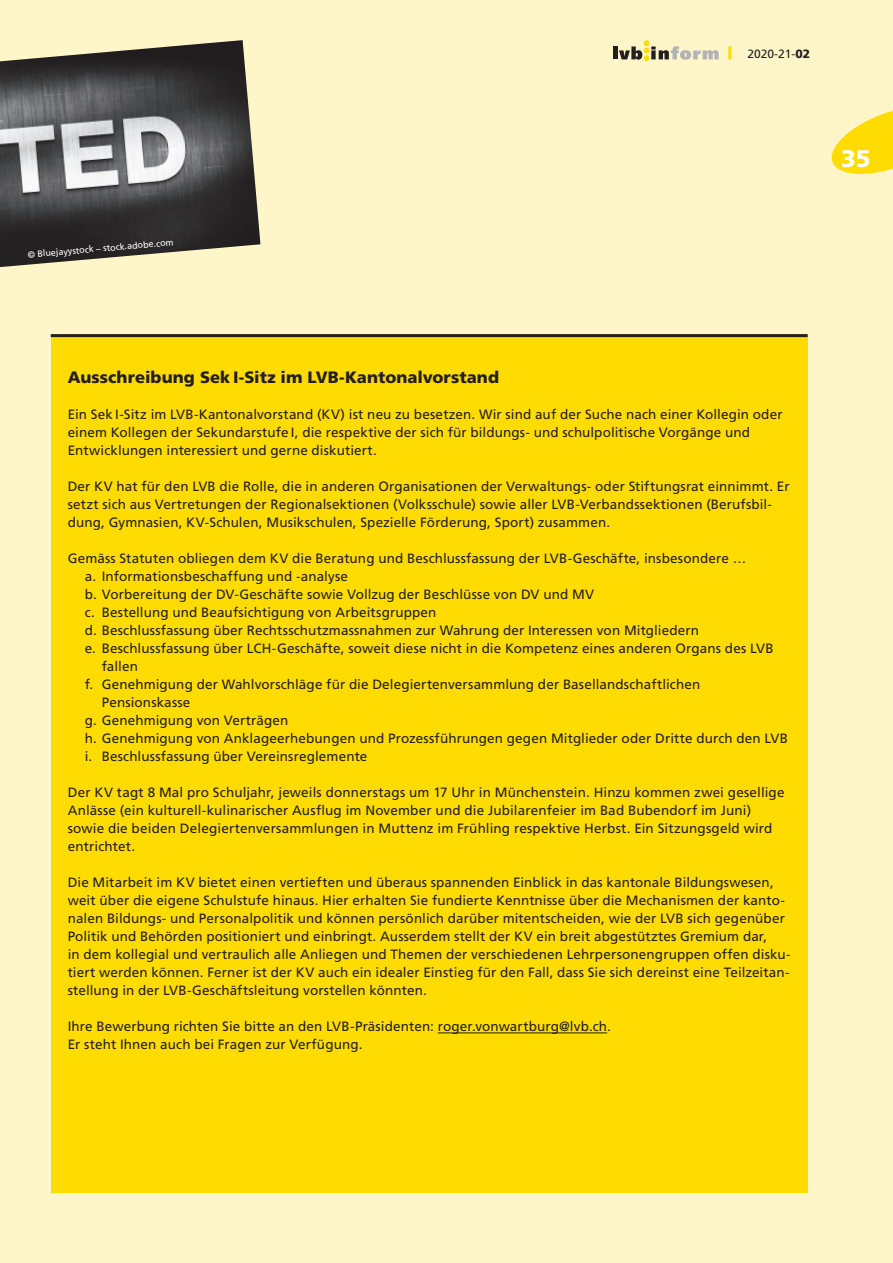
<style>
.page{position:relative;width:893px;height:1263px;background:#fef5c9}
.page>*{position:absolute;margin:0;border:0;box-sizing:border-box;transform-origin:0 0}
.t1{font:900 24px "Frutiger LT Std";color:#fff}
.t2{font:900 16.5px "Frutiger LT Std";letter-spacing:.005em;color:#231f20}
.t3{font:13.5px/18px "Frutiger LT Std";letter-spacing:.01em;color:#231f20}
.t4{font:12px "Frutiger LT Std";color:#231f20}
.t5{font:9px "Frutiger LT Std";color:#fff}
.s1{font-weight:900}
</style>
<div class="page">
<div style="left:51px;top:337px;width:757px;height:856px;background:#ffdc01"></div>
<hr style="left:438px;top:1032px;width:169px;height:1px;background:#231f20">
<hr style="left:51px;top:334px;width:757px;height:3px;background:#231f20">
<svg style="left:831px;top:110px;width:62px;height:64px"></svg>
<hr style="left:613px;top:47px;width:4px;height:12px;background:#231f20">
<svg style="left:619px;top:40px;width:100px;height:21px"></svg>
<hr style="left:728px;top:46px;width:3px;height:14px;background:#ffdc01">
<img style="left:0;top:40px;width:260px;height:227px">
<p class="t5" style="left:27px;top:249px;width:148px;rotate:-5deg">© Bluejayystock – stock.adobe.com</p>
<p class="t4" style="left:747px;top:47px;width:64px">2020-21-<span class="s1">02</span></p>
<h1 class="t1" style="left:841px;top:144px;width:31px">35</h1>
<p class="t2" style="left:68px;top:367px;width:433px">Ausschreibung Sek I-Sitz im LVB-Kantonalvorstand</p>
<p class="t3" style="left:68px;top:405px;width:716px">Ein Sek I-Sitz im LVB-Kantonalvorstand (KV) ist neu zu besetzen. Wir sind auf der Suche nach einer Kollegin oder einem Kollegen der Sekundarstufe I, die respektive der sich für bildungs- und schulpolitische Vorgänge und<br>Entwicklungen interessiert und gerne diskutiert.</p>
<p class="t3" style="left:68px;top:477px;width:723px">Der KV hat für den LVB die Rolle, die in anderen Organisationen der Verwaltungs- oder Stiftungsrat einnimmt. Er setzt sich aus Vertretungen der Regionalsektionen (Volksschule) sowie aller LVB-Verbandssektionen (Berufsbil&shy;dung, Gymnasien, KV-Schulen, Musikschulen, Spezielle Förderung, Sport) zusammen.</p>
<p class="t3" style="left:68px;top:549px;width:680px">Gemäss Statuten obliegen dem KV die Beratung und Beschlussfassung der LVB-Geschäfte, insbesondere …</p>
<p class="t3" style="left:85px;top:567px;width:265px">a. Informationsbeschaffung und -analyse</p>
<p class="t3" style="left:85px;top:585px;width:511px">b. Vorbereitung der DV-Geschäfte sowie Vollzug der Beschlüsse von DV und MV</p>
<p class="t3" style="left:85px;top:603px;width:353px">c. Bestellung und Beaufsichtigung von Arbeitsgruppen</p>
<p class="t3" style="left:85px;top:621px;width:616px">d. Beschlussfassung über Rechtsschutzmassnahmen zur Wahrung der Interessen von Mitgliedern</p>
<p class="t3" style="left:85px;top:639px;width:690px">e. Beschlussfassung über LCH-Geschäfte, soweit diese nicht in die Kompetenz eines anderen Organs des LVB</p>
<p class="t3" style="left:102px;top:657px;width:38px">fallen</p>
<p class="t3" style="left:85px;top:675px;width:617px">f. Genehmigung der Wahlvorschläge für die Delegiertenversammlung der Basellandschaftlichen</p>
<p class="t3" style="left:102px;top:693px;width:90px">Pensionskasse</p>
<p class="t3" style="left:85px;top:711px;width:205px">g. Genehmigung von Verträgen</p>
<p class="t3" style="left:85px;top:729px;width:705px">h. Genehmigung von Anklageerhebungen und Prozessführungen gegen Mitglieder oder Dritte durch den LVB</p>
<p class="t3" style="left:85px;top:747px;width:284px">i. Beschlussfassung über Vereinsreglemente</p>
<p class="t3" style="left:68px;top:783px;width:718px">Der KV tagt 8 Mal pro Schuljahr, jeweils donnerstags um 17 Uhr in Münchenstein. Hinzu kommen zwei gesellige Anlässe (ein kulturell-kulinarischer Ausflug im November und die Jubilarenfeier im Bad Bubendorf im Juni) sowie die beiden Delegiertenversammlungen in Muttenz im Frühling respektive Herbst. Ein Sitzungsgeld wird entrichtet.</p>
<p class="t3" style="left:68px;top:873px;width:724px">Die Mitarbeit im KV bietet einen vertieften und überaus spannenden Einblick in das kantonale Bildungswesen, weit über die eigene Schulstufe hinaus. Hier erhalten Sie fundierte Kenntnisse über die Mechanismen der kanto&shy;nalen Bildungs- und Personalpolitik und können persönlich darüber mitentscheiden, wie der LVB sich gegenüber Politik und Behörden positioniert und einbringt. Ausserdem stellt der KV ein breit abgestütztes Gremium dar,<br>in dem kollegial und vertraulich alle Anliegen und Themen der verschiedenen Lehrpersonengruppen offen disku&shy;tiert werden können. Ferner ist der KV auch ein idealer Einstieg für den Fall, dass Sie sich dereinst eine Teilzeitan&shy;stellung in der LVB-Geschäftsleitung vorstellen könnten.</p>
<p class="t3" style="left:68px;top:1017px;width:545px">Ihre Bewerbung richten Sie bitte an den LVB-Präsidenten: roger.vonwartburg@lvb.ch.<br>Er steht Ihnen auch bei Fragen zur Verfügung.</p>
</div>
